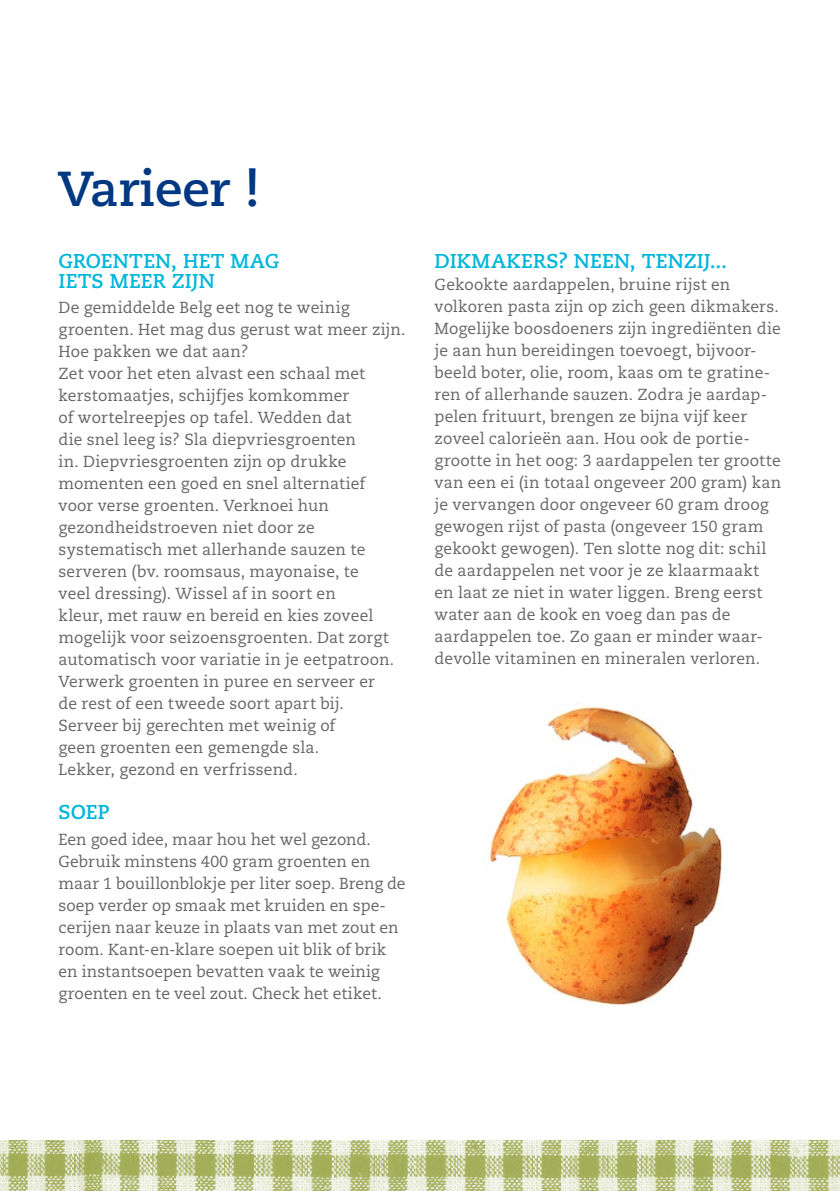
<style>
.page{position:relative;width:840px;height:1191px;background:#fff}
.page>*{position:absolute;margin:0;border:0;box-sizing:border-box;transform-origin:0 0}
.t1{font:700 49px "Caecilia LT Pro 75";color:#003882}
.t2{font:700 20px/20px "Caecilia LT Pro 75";letter-spacing:.005em;color:#00b6db}
.t3{font:16px/22px "Caecilia LT Std";letter-spacing:.01em;color:#646567}
</style>
<div class="page">
<img style="left:0;top:1140px;width:839px;height:51px">
<img style="left:489px;top:702px;width:233px;height:302px">
<h1 class="t1" style="left:58px;top:155px;width:203px">Varieer !</h1>
<p class="t2" style="left:58px;top:250px;width:222px">GROENTEN, HET MAG<br>IETS MEER ZIJN</p>
<p class="t3" style="left:58px;top:296px;width:348px">De gemiddelde Belg eet nog te weinig groenten. Het mag dus gerust wat meer zijn.<br>Hoe pakken we dat aan?<br>Zet voor het eten alvast een schaal met kerstomaatjes, schijfjes komkommer<br>of wortelreepjes op tafel. Wedden dat<br>die snel leeg is? Sla diepvriesgroenten<br>in. Diepvriesgroenten zijn op drukke momenten een goed en snel alternatief<br>voor verse groenten. Verknoei hun gezondheidstroeven niet door ze systematisch met allerhande sauzen te serveren (bv. roomsaus, mayonaise, te<br>veel dressing). Wissel af in soort en<br>kleur, met rauw en bereid en kies zoveel mogelijk voor seizoensgroenten. Dat zorgt automatisch voor variatie in je eetpatroon.<br>Verwerk groenten in puree en serveer er<br>de rest of een tweede soort apart bij.<br>Serveer bij gerechten met weinig of<br>geen groenten een gemengde sla.<br>Lekker, gezond en verfrissend.</p>
<p class="t2" style="left:58px;top:801px;width:53px">SOEP</p>
<p class="t3" style="left:58px;top:828px;width:348px">Een goed idee, maar hou het wel gezond.<br>Gebruik minstens 400 gram groenten en maar 1 bouillonblokje per liter soep. Breng de soep verder op smaak met kruiden en spe&shy;cerijen naar keuze in plaats van met zout en room. Kant-en-klare soepen uit blik of brik en instantsoepen bevatten vaak te weinig groenten en te veel zout. Check het etiket.</p>
<p class="t2" style="left:434px;top:250px;width:294px">DIKMAKERS? NEEN, TENZIJ...</p>
<p class="t3" style="left:434px;top:273px;width:348px">Gekookte aardappelen, bruine rijst en volkoren pasta zijn op zich geen dikmakers.<br>Mogelijke boosdoeners zijn ingrediënten die je aan hun bereidingen toevoegt, bijvoor&shy;beeld boter, olie, room, kaas om te gratine&shy;ren of allerhande sauzen. Zodra je aardap&shy;pelen frituurt, brengen ze bijna vijf keer zoveel calorieën aan. Hou ook de portie&shy;grootte in het oog: 3 aardappelen ter grootte van een ei (in totaal ongeveer 200 gram) kan je vervangen door ongeveer 60 gram droog gewogen rijst of pasta (ongeveer 150 gram gekookt gewogen). Ten slotte nog dit: schil de aardappelen net voor je ze klaarmaakt en laat ze niet in water liggen. Breng eerst water aan de kook en voeg dan pas de aardappelen toe. Zo gaan er minder waar&shy;devolle vitaminen en mineralen verloren.</p>
</div>
